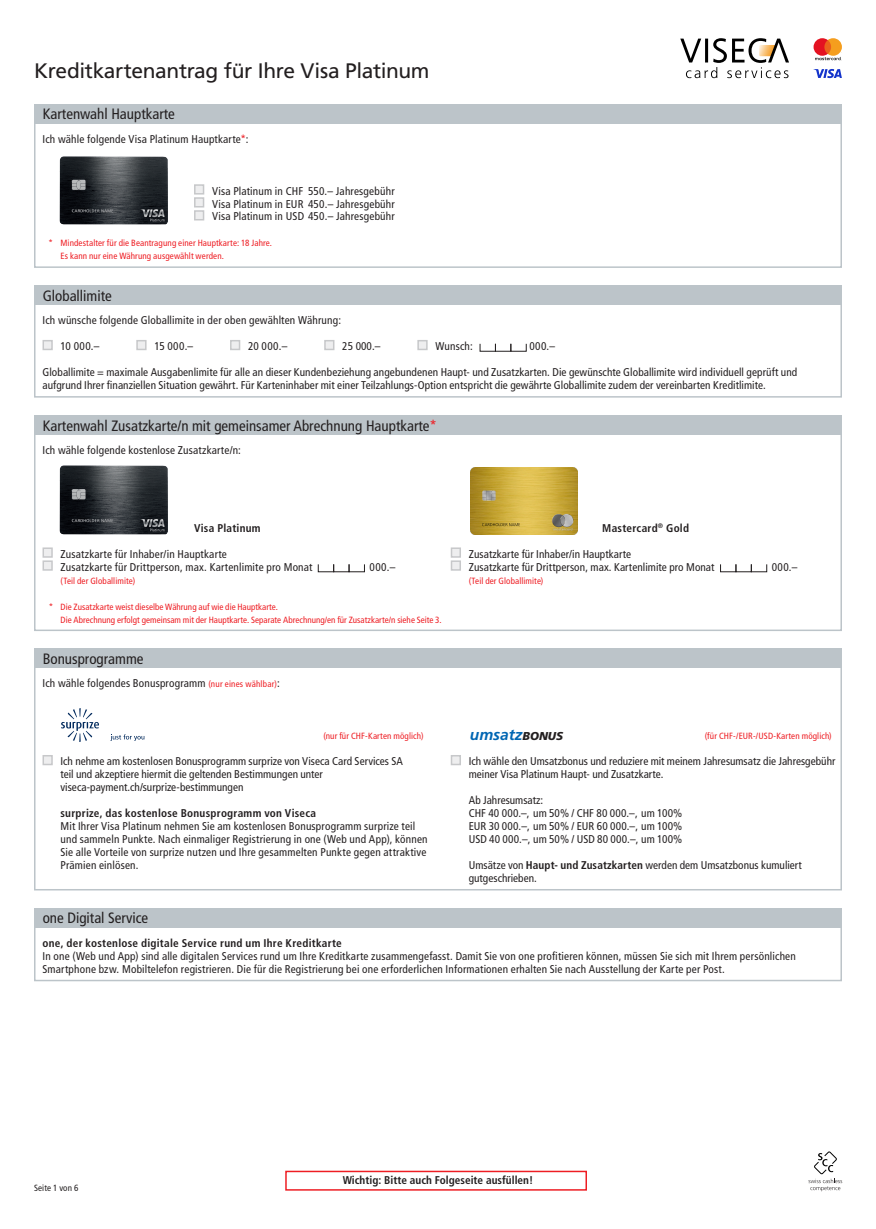
<style>
.page{position:relative;width:876px;height:1229px;background:#fff}
.page>*{position:absolute;margin:0;border:0;box-sizing:border-box;transform-origin:0 0}
.t1{font:21px "Frutiger LT Pro";letter-spacing:-.02em;color:#231f20}
.t2{font:italic 700 15.6px "Frutiger";color:#0166b3}
.t3{font:condensed 15px "Frutiger LT Pro";color:#231f20}
.t4{font:condensed 11.25px/12.9px "Frutiger LT Pro";letter-spacing:.01em;color:#231f20}
.t5{font:700 condensed 11.25px "Frutiger LT Pro";letter-spacing:.02em;color:#231f20}
.t6{font:700 condensed 11.25px "Frutiger LT Pro";color:#231f20}
.t7{font:condensed 9px/12.9px "Frutiger LT Pro";letter-spacing:.01em;color:#ee1d23}
.t8{font:condensed 9px "Frutiger LT Pro";letter-spacing:.01em;color:#231f20}
.s1{color:#ee1d23}
.s2{font-size:9px;color:#ee1d23}
.s3{font-weight:900;font-size:11.4px;color:#231f20}
.s4{font-weight:700}
</style>
<div class="page">
<div style="left:285px;top:1171px;width:302px;height:19px;border:1px solid #ee1d23"></div>
<svg style="left:680px;top:38px;width:109px;height:40px"></svg>
<svg style="left:813px;top:38px;width:29px;height:22px"></svg>
<svg style="left:813px;top:69px;width:29px;height:9px"></svg>
<div style="left:34px;top:104px;width:808px;height:20px;background:#bcc4c9"></div>
<div style="left:194px;top:184px;width:10px;height:11px;background:#eeeeef;border:2px solid #c7c8ca"></div>
<div style="left:194px;top:197px;width:10px;height:10px;background:#eeeeef;border:2px solid #c7c8ca"></div>
<div style="left:194px;top:210px;width:10px;height:10px;background:#eeeeef;border:2px solid #c7c8ca"></div>
<div style="left:34px;top:111px;width:808px;height:157px;border:2px solid #bcc4c9"></div>
<svg style="left:808px;top:1151px;width:34px;height:40px"></svg>
<div style="left:34px;top:415px;width:808px;height:20px;background:#bcc4c9"></div>
<div style="left:34px;top:285px;width:808px;height:20px;background:#bcc4c9"></div>
<div style="left:34px;top:648px;width:808px;height:20px;background:#bcc4c9"></div>
<div style="left:43px;top:547px;width:10px;height:11px;background:#eeeeef;border:2px solid #c7c8ca"></div>
<div style="left:43px;top:560px;width:10px;height:11px;background:#eeeeef;border:2px solid #c7c8ca"></div>
<div style="left:43px;top:340px;width:10px;height:10px;background:#eeeeef;border:2px solid #c7c8ca"></div>
<div style="left:136px;top:340px;width:11px;height:10px;background:#eeeeef;border:2px solid #c7c8ca"></div>
<div style="left:230px;top:340px;width:10px;height:10px;background:#eeeeef;border:2px solid #c7c8ca"></div>
<div style="left:324px;top:340px;width:10px;height:10px;background:#eeeeef;border:2px solid #c7c8ca"></div>
<div style="left:417px;top:340px;width:11px;height:10px;background:#eeeeef;border:2px solid #c7c8ca"></div>
<div style="left:43px;top:755px;width:10px;height:10px;background:#eeeeef;border:2px solid #c7c8ca"></div>
<div style="left:451px;top:755px;width:10px;height:10px;background:#eeeeef;border:2px solid #c7c8ca"></div>
<div style="left:451px;top:547px;width:10px;height:11px;background:#eeeeef;border:2px solid #c7c8ca"></div>
<div style="left:451px;top:560px;width:10px;height:11px;background:#eeeeef;border:2px solid #c7c8ca"></div>
<div style="left:34px;top:426px;width:808px;height:205px;border:2px solid #bcc4c9"></div>
<div style="left:34px;top:298px;width:808px;height:100px;border:2px solid #bcc4c9"></div>
<div style="left:34px;top:657px;width:808px;height:233px;border:2px solid #bcc4c9"></div>
<div style="left:720px;top:564px;width:16px;height:8px;border:1px solid #231f20"></div>
<div style="left:751px;top:564px;width:16px;height:8px;border:1px solid #231f20"></div>
<div style="left:349px;top:564px;width:16px;height:8px;border:1px solid #231f20"></div>
<svg style="left:110px;top:734px;width:34px;height:7px"></svg>
<svg style="left:61px;top:708px;width:38px;height:34px"></svg>
<div style="left:34px;top:908px;width:808px;height:20px;background:#bcc4c9"></div>
<div style="left:34px;top:917px;width:808px;height:64px;border:2px solid #bcc4c9"></div>
<img style="left:59px;top:465px;width:109px;height:70px">
<img style="left:59px;top:156px;width:109px;height:69px">
<div style="left:495px;top:344px;width:16px;height:7px;border:1px solid #231f20"></div>
<img style="left:470px;top:467px;width:107px;height:68px">
<h1 class="t1" style="left:34px;top:58px;width:397px">Kreditkartenantrag für Ihre Visa Platinum</h1>
<h3 class="t3" style="left:43px;top:105px;width:134px">Kartenwahl Hauptkarte</h3>
<p class="t4" style="left:43px;top:132px;width:207px">Ich wähle folgende Visa Platinum Hauptkarte<span class="s1">*</span>:</p>
<p class="t4" style="left:212px;top:184px;width:184px;text-align:justify">Visa Platinum in CHF 550.– Jahresgebühr Visa Platinum in EUR 450.– Jahresgebühr Visa Platinum in USD 450.– Jahresgebühr</p>
<p class="t7" style="left:61px;top:237px;width:213px;text-indent:-12px">* Mindestalter für die Beantragung einer Hauptkarte: 18 Jahre.<br>Es kann nur eine Währung ausgewählt werden.</p>
<h3 class="t3" style="left:43px;top:287px;width:71px">Globallimite</h3>
<p class="t4" style="left:43px;top:314px;width:300px">Ich wünsche folgende Globallimite in der oben gewählten Währung:</p>
<p class="t4" style="left:61px;top:340px;width:40px">10 000.–</p>
<p class="t4" style="left:154px;top:340px;width:40px">15 000.–</p>
<p class="t4" style="left:248px;top:340px;width:41px">20 000.–</p>
<p class="t4" style="left:342px;top:340px;width:40px">25 000.–</p>
<p class="t4" style="left:435px;top:340px;width:39px">Wunsch:</p>
<p class="t4" style="left:529px;top:340px;width:27px">000.–</p>
<p class="t4" style="left:43px;top:366px;width:756px">Globallimite = maximale Ausgabenlimite für alle an dieser Kundenbeziehung angebundenen Haupt- und Zusatzkarten. Die gewünschte Globallimite wird individuell geprüft und aufgrund Ihrer finanziellen Situation gewährt. Für Karteninhaber mit einer Teilzahlungs-Option entspricht die gewährte Globallimite zudem der vereinbarten Kreditlimite.</p>
<h3 class="t3" style="left:43px;top:417px;width:396px">Kartenwahl Zusatzkarte/n mit gemeinsamer Abrechnung Hauptkarte<span class="s1">*</span></h3>
<p class="t4" style="left:43px;top:444px;width:200px">Ich wähle folgende kostenlose Zusatzkarte/n:</p>
<p class="t5" style="left:194px;top:521px;width:68px">Visa Platinum</p>
<p class="t4" style="left:61px;top:547px;width:253px">Zusatzkarte für Inhaber/in Hauptkarte<br>Zusatzkarte für Drittperson, max. Kartenlimite pro Monat</p>
<p class="t4" style="left:370px;top:560px;width:27px">000.–</p>
<p class="t7" style="left:61px;top:574px;width:76px">(Teil der Globallimite)</p>
<p class="t7" style="left:61px;top:600px;width:383px;text-indent:-12px">* Die Zusatzkarte weist dieselbe Währung auf wie die Hauptkarte.<br>Die Abrechnung erfolgt gemeinsam mit der Hauptkarte. Separate Abrechnung/en für Zusatzkarte/n siehe Seite 3.</p>
<h3 class="t3" style="left:43px;top:650px;width:102px">Bonusprogramme</h3>
<p class="t4" style="left:43px;top:677px;width:239px">Ich wähle folgendes Bonusprogramm <span class="s2">(nur eines wählbar)</span>:</p>
<p class="t7" style="left:323px;top:730px;width:102px">(nur für CHF-Karten möglich)</p>
<p class="t4" style="left:61px;top:755px;width:344px">Ich nehme am kostenlosen Bonusprogramm surprize von Viseca Card Services SA teil und akzeptiere hiermit die geltenden Bestimmungen unter viseca-payment.ch/surprize-bestimmungen</p>
<p class="t5" style="left:61px;top:806px;width:257px">surprize, das kostenlose Bonusprogramm von Viseca</p>
<p class="t4" style="left:61px;top:820px;width:369px">Mit Ihrer Visa Platinum nehmen Sie am kostenlosen Bonusprogramm surprize teil und sammeln Punkte. Nach einmaliger Registrierung in one (Web und App), können Sie alle Vorteile von surprize nutzen und Ihre gesammelten Punkte gegen attraktive Prämien einlösen.</p>
<h3 class="t3" style="left:43px;top:909px;width:107px">one Digital Service</h3>
<p class="t5" style="left:602px;top:521px;width:88px">Mastercard<sup>®</sup> Gold</p>
<p class="t4" style="left:469px;top:547px;width:247px">Zusatzkarte für Inhaber/in Hauptkarte<br>Zusatzkarte für Drittperson, max. Kartenlimite pro Monat</p>
<p class="t7" style="left:469px;top:574px;width:76px">(Teil der Globallimite)</p>
<p class="t4" style="left:772px;top:560px;width:27px">000.–</p>
<h2 class="t2" style="left:470px;top:725px;width:95px">umsatz<span class="s3">BONUS</span></h2>
<p class="t7" style="left:705px;top:730px;width:128px">(für CHF-/EUR-/USD-Karten möglich)</p>
<p class="t4" style="left:469px;top:755px;width:368px">Ich wähle den Umsatzbonus und reduziere mit meinem Jahresumsatz die Jahresgebühr meiner Visa Platinum Haupt- und Zusatzkarte.</p>
<p class="t4" style="left:469px;top:794px;width:215px">Ab Jahresumsatz:<br>CHF 40 000.–, um 50% / CHF 80 000.–, um 100% EUR 30 000.–, um 50% / EUR 60 000.–, um 100% USD 40 000.–, um 50% / USD 80 000.–, um 100%</p>
<p class="t4" style="left:469px;top:859px;width:335px">Umsätze von <span class="s4">Haupt- und Zusatzkarten</span> werden dem Umsatzbonus kumuliert gutgeschrieben.</p>
<p class="t5" style="left:43px;top:936px;width:301px">one, der kostenlose digitale Service rund um Ihre Kreditkarte</p>
<p class="t4" style="left:43px;top:949px;width:755px">In one (Web und App) sind alle digitalen Services rund um Ihre Kreditkarte zusammengefasst. Damit Sie von one profitieren können, müssen Sie sich mit Ihrem persönlichen<br>Smartphone bzw. Mobiltelefon registrieren. Die für die Registrierung bei one erforderlichen Informationen erhalten Sie nach Ausstellung der Karte per Post.</p>
<p class="t8" style="left:34px;top:1182px;width:46px">Seite 1 von 6</p>
<p class="t6" style="left:343px;top:1173px;width:192px">Wichtig: Bitte auch Folgeseite ausfüllen!</p>
</div>
